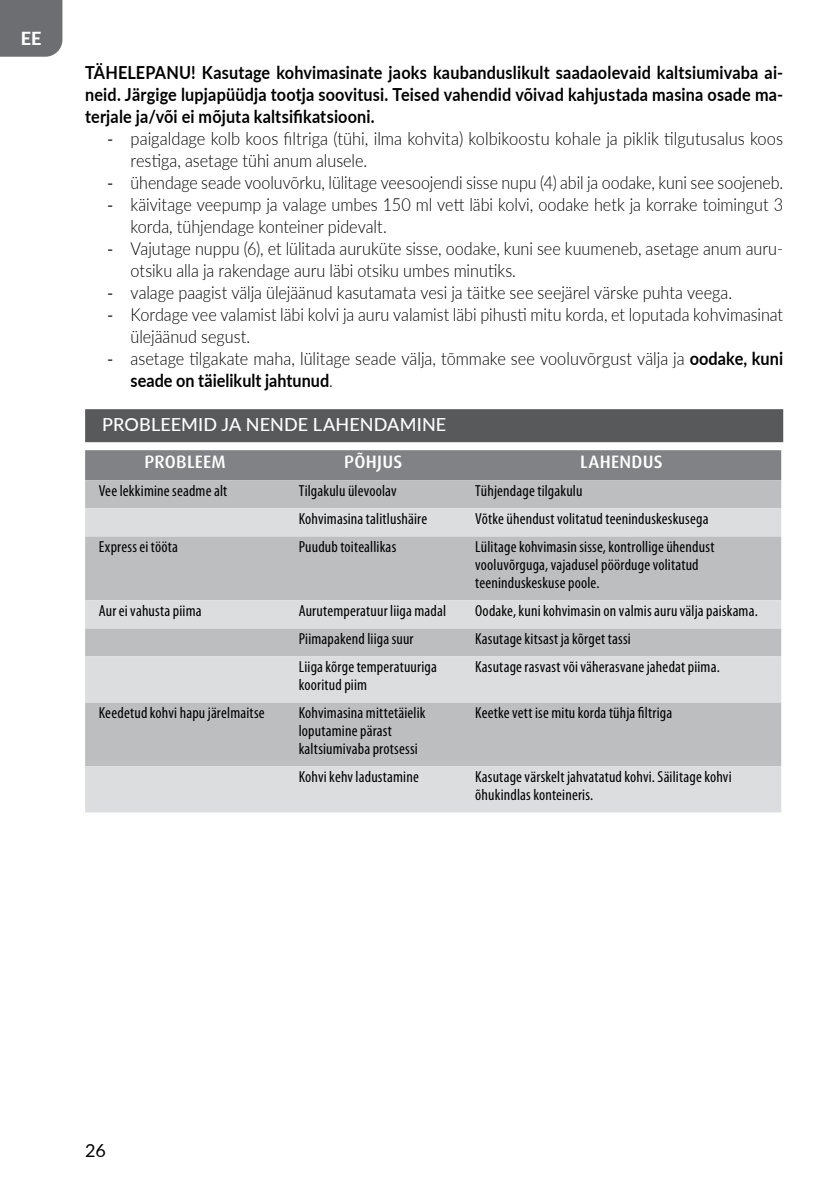
<style>
.page{position:relative;width:840px;height:1191px;background:#fff}
.page>*{position:absolute;margin:0;border:0;box-sizing:border-box;transform-origin:0 0}
.t1{font:300 18px/22px "Lato";color:#000;scale:.9 1}
.t2{font:300 18px/22px "Lato";color:#000;scale:.91 1}
.t3{font:700 18px/22px "Lato";letter-spacing:.01em;color:#000;text-align:justify;scale:.9 1}
.t4{font:300 18px "Lato";color:#000;scale:.89 1}
.t5{font:500 18px "Lato";letter-spacing:.01em;color:#fff}
.t6{font:500 18px "Dax Pro";letter-spacing:.015em;color:#fff}
.t7{font:18px "Lato";color:#000}
.t8{font:800 18px "Lato";color:#fff}
.t9{font:condensed 16px/18px "Myriad Pro";letter-spacing:.01em;color:#000}
.s1{font-family:"Myriad Pro";font-weight:400}
.s2{font-weight:700}
</style>
<div class="page">
<div style="left:0;top:0;width:62px;height:57px;background:#6d6e71"></div>
<div style="left:85px;top:409px;width:697px;height:33px;background:#58595b"></div>
<div style="left:85px;top:450px;width:695px;height:30px;background:#808285"></div>
<div style="left:85px;top:480px;width:695px;height:28px;background:#bcbec0"></div>
<svg style="left:85px;top:508px;width:695px;height:304px;background:#cbcdce"></svg>
<p class="t8" style="left:21px;top:25px;width:22px">EE</p>
<p class="t3" style="left:85px;top:60px;width:776px">TÄHELEPANU! Kasutage kohvimasinate jaoks kaubanduslikult saadaolevaid kaltsiumivaba ai&shy;neid. Järgige lupjapüüdja tootja soovitusi. Teised vahendid võivad kahjustada masina osade ma&shy;terjale ja/või ei mõjuta kaltsifikatsiooni.</p>
<p class="t2" style="left:130px;top:127px;width:718px;text-indent:-23px"><span class="s1">-</span> paigaldage kolb koos filtriga (tühi, ilma kohvita) kolbikoostu kohale ja piklik tilgutusalus koos restiga, asetage tühi anum alusele.</p>
<p class="t4" style="left:108px;top:170px;width:759px"><span class="s1">-</span> ühendage seade vooluvõrku, lülitage veesoojendi sisse nupu (4) abil ja oodake, kuni see soojeneb.</p>
<p class="t1" style="left:130px;top:193px;width:726px;text-indent:-23px"><span class="s1">-</span> käivitage veepump ja valage umbes 150 ml vett läbi kolvi, oodake hetk ja korrake toimingut 3 korda, tühjendage konteiner pidevalt.</p>
<p class="t1" style="left:130px;top:237px;width:726px;text-indent:-23px"><span class="s1">-</span> Vajutage nuppu (6), et lülitada auruküte sisse, oodake, kuni see kuumeneb, asetage anum auru&shy;otsiku alla ja rakendage auru läbi otsiku umbes minutiks.</p>
<p class="t1" style="left:108px;top:281px;width:694px"><span class="s1">-</span> valage paagist välja ülejäänud kasutamata vesi ja täitke see seejärel värske puhta veega.</p>
<p class="t1" style="left:130px;top:303px;width:726px;text-indent:-23px"><span class="s1">-</span> Kordage vee valamist läbi kolvi ja auru valamist läbi pihusti mitu korda, et loputada kohvimasinat ülejäänud segust.</p>
<p class="t2" style="left:130px;top:347px;width:718px;text-indent:-23px"><span class="s1">-</span> asetage tilgakate maha, lülitage seade välja, tõmmake see vooluvõrgust välja ja <span class="s2">oodake, kuni seade on täielikult jahtunud</span>.</p>
<p class="t5" style="left:102px;top:411px;width:345px">PROBLEEMID JA NENDE LAHENDAMINE</p>
<p class="t6" style="left:144px;top:450px;width:83px">PROBLEEM</p>
<p class="t6" style="left:344px;top:450px;width:60px">PÕHJUS</p>
<p class="t6" style="left:579px;top:450px;width:84px">LAHENDUS</p>
<p class="t9" style="left:99px;top:482px;width:130px">Vee lekkimine seadme alt</p>
<p class="t9" style="left:298px;top:482px;width:99px">Tilgakulu ülevoolav</p>
<p class="t9" style="left:475px;top:482px;width:109px">Tühjendage tilgakulu</p>
<p class="t9" style="left:298px;top:510px;width:130px">Kohvimasina talitlushäire</p>
<p class="t9" style="left:475px;top:510px;width:235px">Võtke ühendust volitatud teeninduskeskusega</p>
<p class="t9" style="left:99px;top:538px;width:81px">Express ei tööta</p>
<p class="t9" style="left:298px;top:538px;width:99px">Puudub toiteallikas</p>
<p class="t9" style="left:475px;top:538px;width:241px">Lülitage kohvimasin sisse, kontrollige ühendust vooluvõrguga, vajadusel pöörduge volitatud teeninduskeskuse poole.</p>
<p class="t9" style="left:99px;top:602px;width:104px">Aur ei vahusta piima</p>
<p class="t9" style="left:298px;top:602px;width:149px">Aurutemperatuur liiga madal</p>
<p class="t9" style="left:475px;top:602px;width:284px">Oodake, kuni kohvimasin on valmis auru välja paiskama.</p>
<p class="t9" style="left:298px;top:630px;width:116px">Piimapakend liiga suur</p>
<p class="t9" style="left:475px;top:630px;width:157px">Kasutage kitsast ja kõrget tassi</p>
<p class="t9" style="left:298px;top:658px;width:140px">Liiga kõrge temperatuuriga kooritud piim</p>
<p class="t9" style="left:475px;top:658px;width:246px">Kasutage rasvast või väherasvane jahedat piima.</p>
<p class="t9" style="left:99px;top:704px;width:167px">Keedetud kohvi hapu järelmaitse</p>
<p class="t9" style="left:298px;top:704px;width:128px">Kohvimasina mittetäielik loputamine pärast kaltsiumivaba protsessi</p>
<p class="t9" style="left:475px;top:704px;width:198px">Keetke vett ise mitu korda tühja filtriga</p>
<p class="t9" style="left:298px;top:768px;width:122px">Kohvi kehv ladustamine</p>
<p class="t9" style="left:475px;top:768px;width:258px">Kasutage värskelt jahvatatud kohvi. Säilitage kohvi õhukindlas konteineris.</p>
<p class="t7" style="left:85px;top:1137px;width:22px">26</p>
</div>
